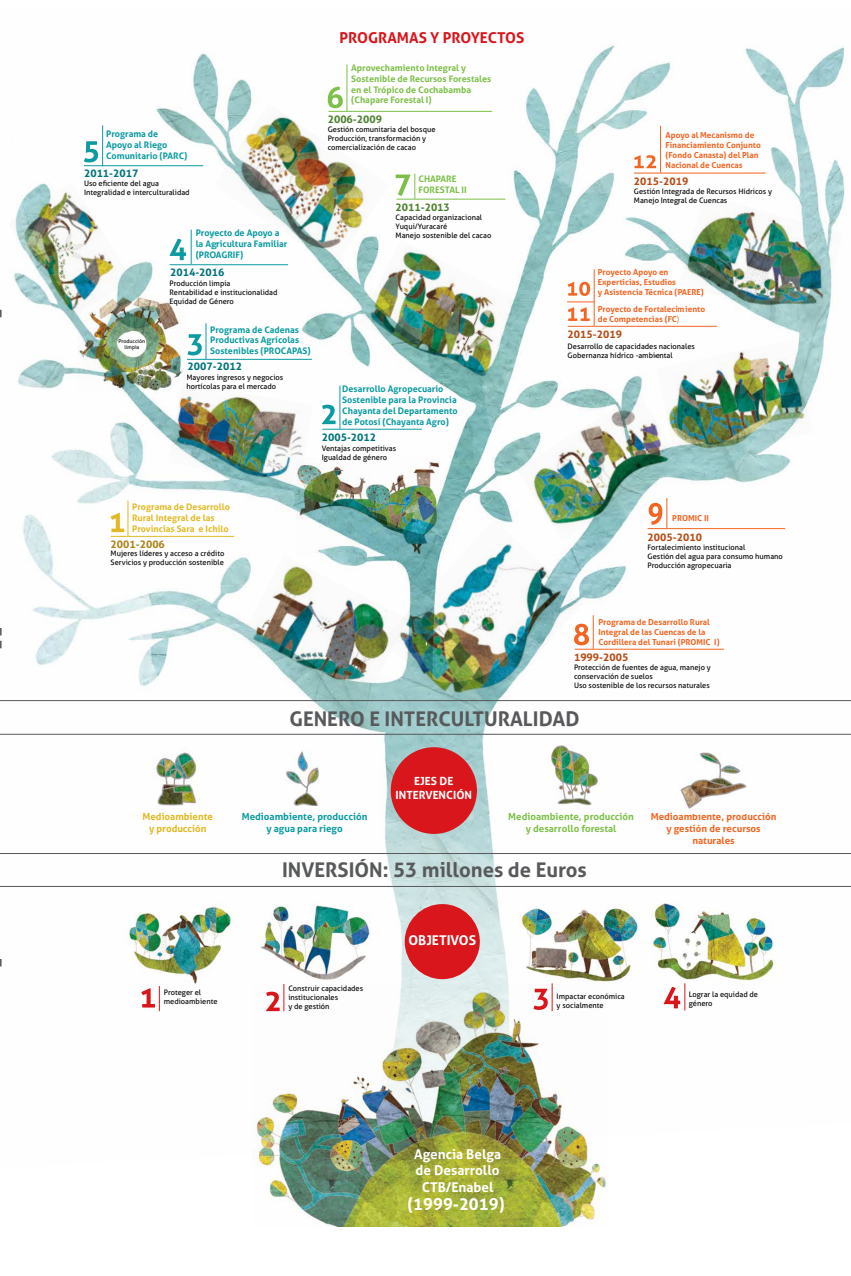
<style>
.page{position:relative;width:851px;height:1276px;background:#fff}
.page>*{position:absolute;margin:0;border:0;box-sizing:border-box;transform-origin:0 0}
.t1{font:700 20.25px "Aller";color:#58595b}
.t2{font:700 16.5px "Aller";color:#fff}
.t3{font:700 15px "Aller";color:#d8161b}
.t4{font:700 13.5px/16.2px "Aller";color:#fff;text-align:center}
.t5{font:700 11.25px/13.5px "Aller";color:#fff;text-align:center}
.t6{font:700 10.5px "Aller";color:#007477}
.t7{font:700 10.5px "Aller";color:#b64b15}
.t8{font:700 10.5px "Aller";color:#4e812f}
.t9{font:700 10.5px "Aller";color:#ae831a}
.t10{font:700 9.75px/11.7px "Aller";color:#f26522;text-align:center}
.t11{font:700 9.75px/11.7px "Aller";color:#7dc049;text-align:center}
.t12{font:700 9.75px/11.7px "Aller";color:#0b9ba0;text-align:center}
.t13{font:700 9.75px/11.7px "Aller";color:#e3b923;text-align:center}
.t14{font:700 9px/10.8px "Aller";color:#0b9ba0}
.t15{font:700 9px/10.8px "Aller";color:#7dc049}
.t16{font:700 9px/10.8px "Aller";color:#e3b923}
.t17{font:700 8.25px/9.9px "Aller";color:#f26522}
.t18{font:7.5px/9px "Aller";color:#000}
.t19{font:5.25px/6.3px "Aller";color:#000;text-align:center}
</style>
<div class="page">
<img style="left:0;top:45px;width:850px;height:1122px">
<img style="left:253px;top:984px;width:355px;height:242px">
<div style="left:390px;top:747px;width:87px;height:87px;background:#d8161b;border-radius:50%"></div>
<hr style="left:0;top:734px;width:850px;height:1px;background:#58595b">
<hr style="left:0;top:853px;width:850px;height:1px;background:#58595b">
<hr style="left:0;top:700px;width:850px;height:1px;background:#58595b">
<hr style="left:0;top:886px;width:850px;height:1px;background:#58595b">
<svg style="left:111px;top:513px;width:13px;height:19px"></svg>
<hr style="left:111px;top:536px;width:123px;height:1px;background:#e3b923">
<hr style="left:128px;top:500px;width:1px;height:36px;background:#e3b923">
<svg style="left:188px;top:334px;width:14px;height:21px"></svg>
<hr style="left:187px;top:359px;width:125px;height:1px;background:#0b9ba0">
<hr style="left:205px;top:323px;width:1px;height:36px;background:#0b9ba0">
<svg style="left:322px;top:405px;width:13px;height:19px"></svg>
<hr style="left:322px;top:429px;width:99px;height:1px;background:#0b9ba0">
<hr style="left:339px;top:385px;width:1px;height:44px;background:#0b9ba0">
<svg style="left:328px;top:87px;width:15px;height:17px"></svg>
<hr style="left:328px;top:111px;width:164px;height:1px;background:#7dc049">
<hr style="left:346px;top:64px;width:1px;height:47px;background:#7dc049">
<svg style="left:583px;top:624px;width:6px;height:21px"></svg>
<hr style="left:574px;top:649px;width:149px;height:1px;background:#f26522">
<hr style="left:592px;top:615px;width:1px;height:34px;background:#f26522">
<hr style="left:647px;top:528px;width:138px;height:1px;background:#f26522">
<hr style="left:567px;top:326px;width:149px;height:1px;background:#f26522">
<svg style="left:567px;top:282px;width:26px;height:39px"></svg>
<hr style="left:593px;top:269px;width:1px;height:57px;background:#f26522">
<svg style="left:634px;top:155px;width:22px;height:13px"></svg>
<hr style="left:634px;top:173px;width:131px;height:1px;background:#f26522">
<hr style="left:660px;top:126px;width:1px;height:47px;background:#f26522">
<hr style="left:396px;top:199px;width:109px;height:1px;background:#7dc049">
<svg style="left:395px;top:174px;width:20px;height:25px"></svg>
<svg style="left:169px;top:239px;width:17px;height:21px"></svg>
<hr style="left:191px;top:230px;width:1px;height:34px;background:#0b9ba0">
<hr style="left:169px;top:264px;width:119px;height:1px;background:#0b9ba0">
<svg style="left:84px;top:141px;width:14px;height:21px"></svg>
<hr style="left:102px;top:125px;width:1px;height:41px;background:#0b9ba0">
<hr style="left:84px;top:165px;width:119px;height:1px;background:#0b9ba0">
<img style="left:126px;top:903px;width:111px;height:80px">
<img style="left:258px;top:903px;width:113px;height:79px">
<img style="left:519px;top:904px;width:120px;height:78px">
<img style="left:651px;top:903px;width:126px;height:79px">
<svg style="left:141px;top:986px;width:19px;height:25px"></svg>
<svg style="left:266px;top:984px;width:18px;height:27px"></svg>
<svg style="left:533px;top:983px;width:19px;height:28px"></svg>
<svg style="left:663px;top:983px;width:22px;height:27px"></svg>
<div style="left:404px;top:904px;width:75px;height:75px;background:#d8161b;border-radius:50%"></div>
<img style="left:7px;top:183px;width:125px;height:136px">
<img style="left:77px;top:295px;width:110px;height:98px">
<img style="left:168px;top:382px;width:145px;height:103px">
<img style="left:296px;top:458px;width:145px;height:97px">
<img style="left:241px;top:555px;width:141px;height:147px">
<img style="left:382px;top:520px;width:201px;height:203px">
<img style="left:517px;top:393px;width:166px;height:147px">
<img style="left:656px;top:339px;width:156px;height:123px">
<img style="left:678px;top:194px;width:165px;height:130px">
<img style="left:214px;top:104px;width:175px;height:162px">
<img style="left:358px;top:240px;width:165px;height:146px">
<img style="left:153px;top:747px;width:46px;height:61px">
<img style="left:285px;top:749px;width:34px;height:57px">
<img style="left:549px;top:744px;width:50px;height:64px">
<img style="left:678px;top:745px;width:70px;height:68px">
<h3 class="t3" style="left:339px;top:28px;width:186px">PROGRAMAS Y PROYECTOS</h3>
<p class="t15" style="left:351px;top:62px;width:141px">Aprovechamiento Integral y<br>Sostenible de Recursos Forestales en el Trópico de Cochabamba (Chapare Forestal I)</p>
<p class="t14" style="left:106px;top:129px;width:83px">Programa de<br>Apoyo al Riego<br>Comunitario (PARC)</p>
<h3 class="t6" style="left:84px;top:167px;width:56px">2011-2017</h3>
<p class="t18" style="left:84px;top:179px;width:107px">Uso eficiente del agua<br>Integralidad e interculturalidad</p>
<p class="t14" style="left:196px;top:227px;width:93px">Proyecto de Apoyo a la Agricultura Familiar (PROAGRIF)</p>
<h3 class="t6" style="left:170px;top:265px;width:56px">2014-2016</h3>
<p class="t19" style="left:119px;top:337px;width:28px">Producción limpia</p>
<p class="t18" style="left:169px;top:279px;width:109px">Producción limpia<br>Rentabilidad e institucionalidad<br>Equidad de Género</p>
<p class="t14" style="left:210px;top:324px;width:102px">Programa de Cadenas<br>Productivas Agrícolas<br>Sostenibles (PROCAPAS)</p>
<h3 class="t6" style="left:188px;top:360px;width:56px">2007-2012</h3>
<p class="t18" style="left:186px;top:373px;width:98px">Mayores ingresos y negocios hortícolas para el mercado</p>
<h3 class="t8" style="left:328px;top:113px;width:56px">2006-2009</h3>
<p class="t18" style="left:328px;top:125px;width:109px">Gestión comunitaria del bosque<br>Producción, transformación y comercialización de cacao</p>
<p class="t15" style="left:418px;top:173px;width:50px">CHAPARE<br>FORESTAL II</p>
<h3 class="t8" style="left:395px;top:201px;width:56px">2011-2013</h3>
<p class="t18" style="left:395px;top:213px;width:97px">Capacidad organizacional<br>Yuqui/Yuracaré<br>Manejo sostenible del cacao</p>
<p class="t14" style="left:342px;top:383px;width:117px">Desarrollo Agropecuario<br>Sostenible para la Provincia<br>Chayanta del Departamento de Potosí (Chayanta Agro)</p>
<h3 class="t6" style="left:322px;top:430px;width:56px">2005-2012</h3>
<p class="t18" style="left:322px;top:444px;width:76px">Ventajas competitivas<br>Igualdad de género</p>
<p class="t16" style="left:132px;top:501px;width:99px">Programa de Desarrollo<br>Rural Integral de las<br>Provincias Sara e Ichilo</p>
<h3 class="t9" style="left:111px;top:537px;width:56px">2001-2006</h3>
<p class="t18" style="left:111px;top:549px;width:115px">Mujeres líderes y acceso a crédito<br>Servicios y producción sostenible</p>
<p class="t17" style="left:665px;top:130px;width:97px">Apoyo al Mecanismo de<br>Financiamiento Conjunto (Fondo Canasta) del Plan<br>Nacional de Cuencas</p>
<h3 class="t7" style="left:634px;top:174px;width:56px">2015-2019</h3>
<p class="t18" style="left:634px;top:186px;width:140px">Gestión Integrada de Recursos Hídricos y<br>Manejo Integral de Cuencas</p>
<p class="t17" style="left:597px;top:267px;width:107px">Proyecto Apoyo en<br>Experticias, Estudios<br>y Asistencia Técnica (PAERE)</p>
<p class="t17" style="left:597px;top:304px;width:109px">Proyecto de Fortalecimiento de Competencias (FC)</p>
<h3 class="t7" style="left:567px;top:328px;width:56px">2015-2019</h3>
<p class="t18" style="left:567px;top:341px;width:129px">Desarrollo de capacidades nacionales<br>Gobernanza hídrico -ambiental</p>
<p class="t17" style="left:672px;top:513px;width:38px">PROMIC II</p>
<h3 class="t7" style="left:647px;top:530px;width:56px">2005-2010</h3>
<p class="t18" style="left:647px;top:543px;width:137px">Fortalecimiento institucional<br>Gestión del agua para consumo humano<br>Producción agropecuaria</p>
<p class="t17" style="left:598px;top:617px;width:123px">Programa de Desarrollo Rural<br>Integral de las Cuencas de la<br>Cordillera del Tunari (PROMIC I)</p>
<h3 class="t7" style="left:574px;top:651px;width:56px">1999-2005</h3>
<p class="t18" style="left:574px;top:663px;width:138px">Protección de fuentes de agua, manejo y conservación de suelos<br>Uso sostenible de los recursos naturales</p>
<h1 class="t1" style="left:289px;top:706px;width:291px">GENERO E INTERCULTURALIDAD</h1>
<h3 class="t5" style="left:395px;top:774px;width:78px">EJES DE<br>INTERVENCIÓN</h3>
<h3 class="t13" style="left:142px;top:811px;width:72px">Medioambiente y producción</h3>
<h3 class="t11" style="left:508px;top:811px;width:127px">Medioambiente, producción y desarrollo forestal</h3>
<h3 class="t10" style="left:650px;top:811px;width:127px">Medioambiente, producción y gestión de recursos naturales</h3>
<h3 class="t12" style="left:242px;top:811px;width:127px">Medioambiente, producción y agua para riego</h3>
<h1 class="t1" style="left:282px;top:857px;width:306px">INVERSIÓN: 53 millones de Euros</h1>
<h3 class="t4" style="left:408px;top:932px;width:69px">OBJETIVOS</h3>
<p class="t18" style="left:164px;top:987px;width:55px">Proteger el medioambiente</p>
<p class="t18" style="left:288px;top:984px;width:76px">Construir capacidades institucionales<br>y de gestión</p>
<p class="t18" style="left:556px;top:992px;width:70px">Impactar económica y socialmente</p>
<p class="t18" style="left:688px;top:990px;width:71px">Lograr la equidad de género</p>
<h3 class="t4" style="left:414px;top:1146px;width:88px">Agencia Belga de Desarrollo<br>CTB/Enabel</h3>
<h2 class="t2" style="left:407px;top:1193px;width:99px">(1999-2019)</h2>
</div>
